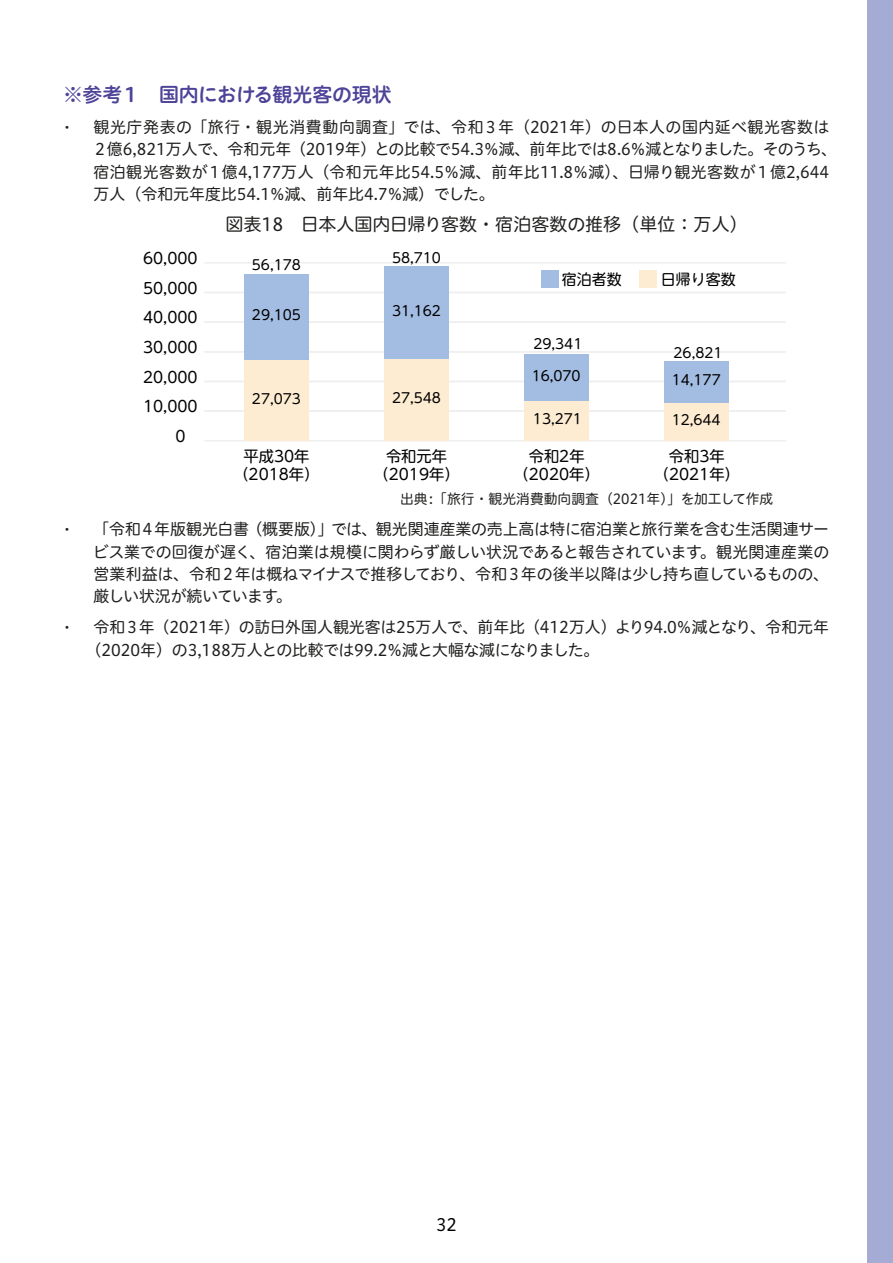
<style>
.page{position:relative;width:893px;height:1263px;background:#fff}
.page>*{position:absolute;margin:0;border:0;box-sizing:border-box;transform-origin:0 0}
.t1{font:19.95px "Hiragino UD Sans R Std W6";letter-spacing:-.015em;color:#4d4398}
.t2{font:18px "Hiragino UD Sans R Std W4";color:#1f1e1d}
.t3{font:16.95px "Hiragino UD Sans R Std W4";color:#000}
.t4{font:15.9px/22.4px "Hiragino UD Sans R Std W4";color:#1f1e1d}
.t5{font:15.3px/18.3px "UD Shin M Go Pro";color:#000;text-align:center}
.t6{font:15px "UD Shin M Go Pro";color:#000}
.t7{font:13.8px "UD Shin M Go Pro";color:#000}
.t8{font:13.8px "Hiragino UD Sans R Std W4";color:#1f1e1d}
</style>
<div class="page">
<div style="left:867px;top:0;width:26px;height:1263px;background:#a4acd6"></div>
<hr style="left:204px;top:440px;width:582px;height:1px;background:#efefef">
<hr style="left:204px;top:410px;width:582px;height:2px;background:#efefef">
<hr style="left:204px;top:381px;width:582px;height:1px;background:#efefef">
<hr style="left:204px;top:351px;width:582px;height:1px;background:#efefef">
<hr style="left:204px;top:321px;width:582px;height:2px;background:#efefef">
<hr style="left:204px;top:292px;width:582px;height:1px;background:#efefef">
<hr style="left:204px;top:262px;width:582px;height:2px;background:#efefef">
<div style="left:244px;top:274px;width:65px;height:86px;background:#a3bce2"></div>
<div style="left:244px;top:360px;width:65px;height:81px;background:#feecd2"></div>
<div style="left:384px;top:266px;width:65px;height:93px;background:#a3bce2"></div>
<div style="left:384px;top:359px;width:65px;height:82px;background:#feecd2"></div>
<div style="left:524px;top:354px;width:65px;height:47px;background:#a3bce2"></div>
<div style="left:524px;top:401px;width:65px;height:40px;background:#feecd2"></div>
<div style="left:665px;top:361px;width:64px;height:42px;background:#a3bce2"></div>
<div style="left:665px;top:403px;width:64px;height:38px;background:#feecd2"></div>
<div style="left:640px;top:271px;width:17px;height:17px;background:#feecd2"></div>
<div style="left:541px;top:271px;width:17px;height:17px;background:#a3bce2"></div>
<p class="t1" style="left:63px;top:79px;width:330px">※参考１　国内における観光客の現状</p>
<p class="t4" style="left:92px;top:115px;width:746px;text-indent:-28px">• 観光庁発表の「旅行・観光消費動向調査」では、令和３年（2021年）の日本人の国内延べ観光客数は２億6,821万人で、令和元年（2019年）との比較で54.3％減、前年比では8.6％減となりました。そのうち、宿泊観光客数が１億4,177万人（令和元年比54.5％減、前年比11.8％減）、日帰り観光客数が１億2,644万人（令和元年度比54.1％減、前年比4.7％減）でした。</p>
<p class="t5" style="left:143px;top:248px;width:56px">60,000</p>
<p class="t5" style="left:143px;top:278px;width:56px">50,000</p>
<p class="t5" style="left:143px;top:308px;width:56px">40,000</p>
<p class="t5" style="left:143px;top:337px;width:56px">30,000</p>
<p class="t5" style="left:143px;top:367px;width:56px">20,000</p>
<p class="t5" style="left:143px;top:397px;width:56px">10,000</p>
<p class="t5" style="left:175px;top:426px;width:12px">0</p>
<p class="t2" style="left:225px;top:210px;width:524px">図表18　日本人国内日帰り客数・宿泊客数の推移（単位：万人）</p>
<p class="t7" style="left:252px;top:254px;width:50px">56,178</p>
<p class="t7" style="left:392px;top:246px;width:50px">58,710</p>
<p class="t6" style="left:562px;top:267px;width:61px">宿泊者数</p>
<p class="t6" style="left:661px;top:267px;width:76px">日帰り客数</p>
<p class="t7" style="left:252px;top:304px;width:50px">29,105</p>
<p class="t7" style="left:392px;top:299px;width:50px">31,162</p>
<p class="t7" style="left:533px;top:333px;width:50px">29,341</p>
<p class="t7" style="left:674px;top:342px;width:50px">26,821</p>
<p class="t7" style="left:532px;top:364px;width:50px">16,070</p>
<p class="t7" style="left:672px;top:369px;width:50px">14,177</p>
<p class="t7" style="left:252px;top:387px;width:50px">27,073</p>
<p class="t7" style="left:392px;top:386px;width:50px">27,548</p>
<p class="t7" style="left:533px;top:408px;width:50px">13,271</p>
<p class="t7" style="left:672px;top:409px;width:50px">12,644</p>
<p class="t5" style="left:233px;top:446px;width:88px">平成30年（2018年）</p>
<p class="t5" style="left:373px;top:446px;width:88px">令和元年（2019年）</p>
<p class="t5" style="left:514px;top:446px;width:88px">令和2年（2020年）</p>
<p class="t5" style="left:654px;top:446px;width:88px">令和3年（2021年）</p>
<p class="t8" style="left:400px;top:489px;width:375px">出典:「旅行・観光消費動向調査（2021年）」を加工して作成</p>
<p class="t4" style="left:93px;top:517px;width:738px;text-align:justify;text-indent:-29px">• 「令和４年版観光白書（概要版）」では、観光関連産業の売上高は特に宿泊業と旅行業を含む生活関連サービス業での回復が遅く、宿泊業は規模に関わらず厳しい状況であると報告されています。観光関連産業の営業利益は、令和２年は概ねマイナスで推移しており、令和３年の後半以降は少し持ち直しているものの、厳しい状況が続いています。</p>
<p class="t4" style="left:86px;top:615px;width:745px;text-indent:-22px">• 令和３年（2021年）の訪日外国人観光客は25万人で、前年比（412万人）より94.0％減となり、令和元年（2020年）の3,188万人との比較では99.2％減と大幅な減になりました。</p>
<p class="t3" style="left:436px;top:1212px;width:22px">32</p>
</div>
